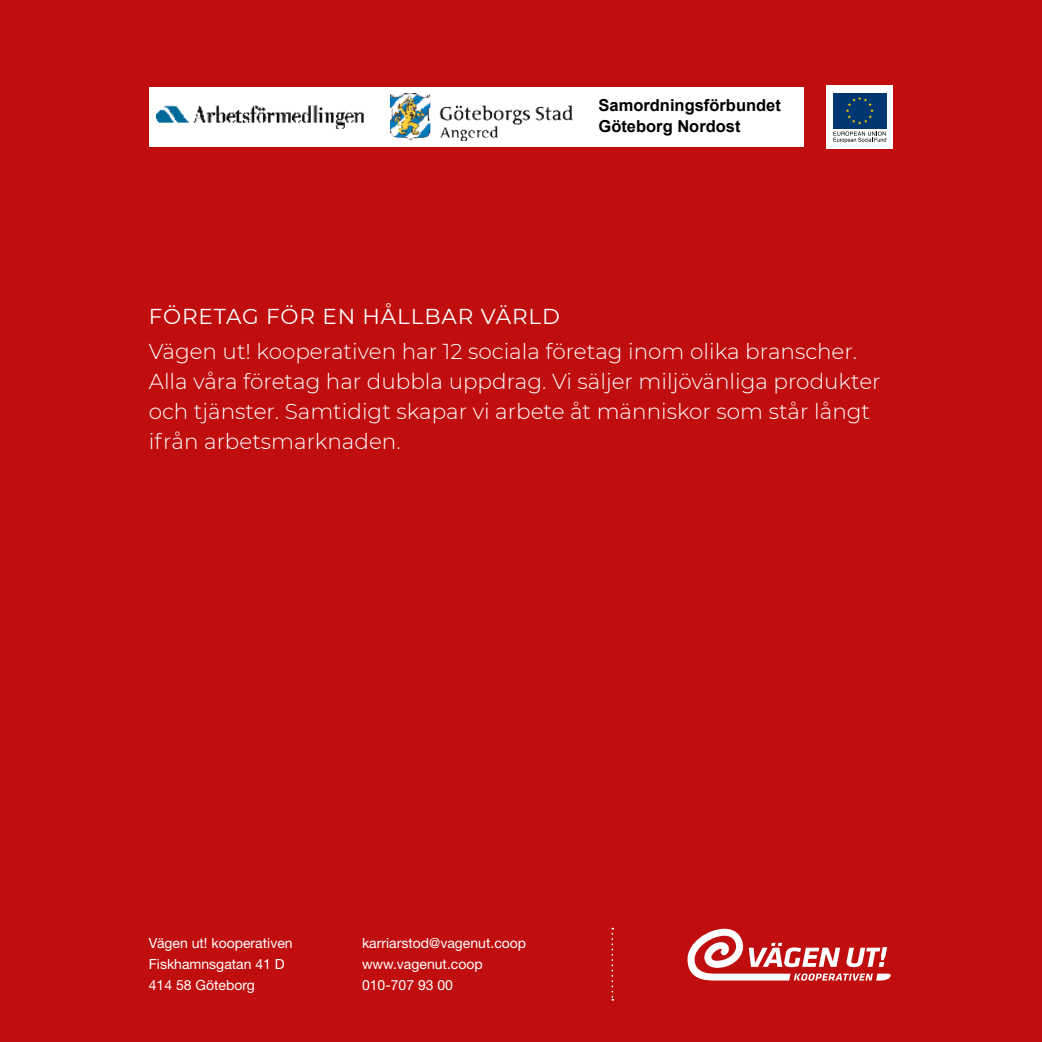
<style>
.page{position:relative;width:1042px;height:1042px;background:#c00d0e}
.page>*{position:absolute;margin:0;border:0;box-sizing:border-box;transform-origin:0 0}
.t1{font:300 21.53px/29.8px "Montserrat";color:#fff}
.t2{font:21.53px "Montserrat";letter-spacing:.04em;color:#fff}
.t3{font:700 16.45px/21.5px "Arial";color:#000}
.t4{font:14px/21px "Helvetica Neue LT Std";color:#fff}
</style>
<div class="page">
<svg style="left:611px;top:928px;width:2px;height:72px"></svg>
<svg style="left:687px;top:929px;width:204px;height:51px"></svg>
<div style="left:826px;top:85px;width:67px;height:64px;background:#fff"></div>
<div style="left:833px;top:94px;width:53px;height:35px;background:#003671"></div>
<svg style="left:846px;top:97px;width:28px;height:27px"></svg>
<svg style="left:833px;top:131px;width:53px;height:12px"></svg>
<div style="left:149px;top:87px;width:654px;height:60px;background:#fff"></div>
<img style="left:157px;top:106px;width:207px;height:23px">
<img style="left:391px;top:93px;width:181px;height:48px">
<p class="t3" style="left:598px;top:95px;width:184px">Samordningsförbundet<br>Göteborg Nordost</p>
<p class="t2" style="left:149px;top:302px;width:412px">FÖRETAG FÖR EN HÅLLBAR VÄRLD</p>
<p class="t1" style="left:149px;top:336px;width:733px">Vägen ut! kooperativen har 12 sociala företag inom olika branscher.<br>Alla våra företag har dubbla uppdrag. Vi säljer miljövänliga produkter och tjänster. Samtidigt skapar vi arbete åt människor som står långt ifrån arbetsmarknaden.</p>
<p class="t4" style="left:149px;top:932px;width:145px">Vägen ut! kooperativen<br>Fiskhamnsgatan 41 D<br>414 58 Göteborg</p>
<p class="t4" style="left:362px;top:932px;width:166px">karriarstod@vagenut.coop www.vagenut.coop<br>010-707 93 00</p>
</div>
